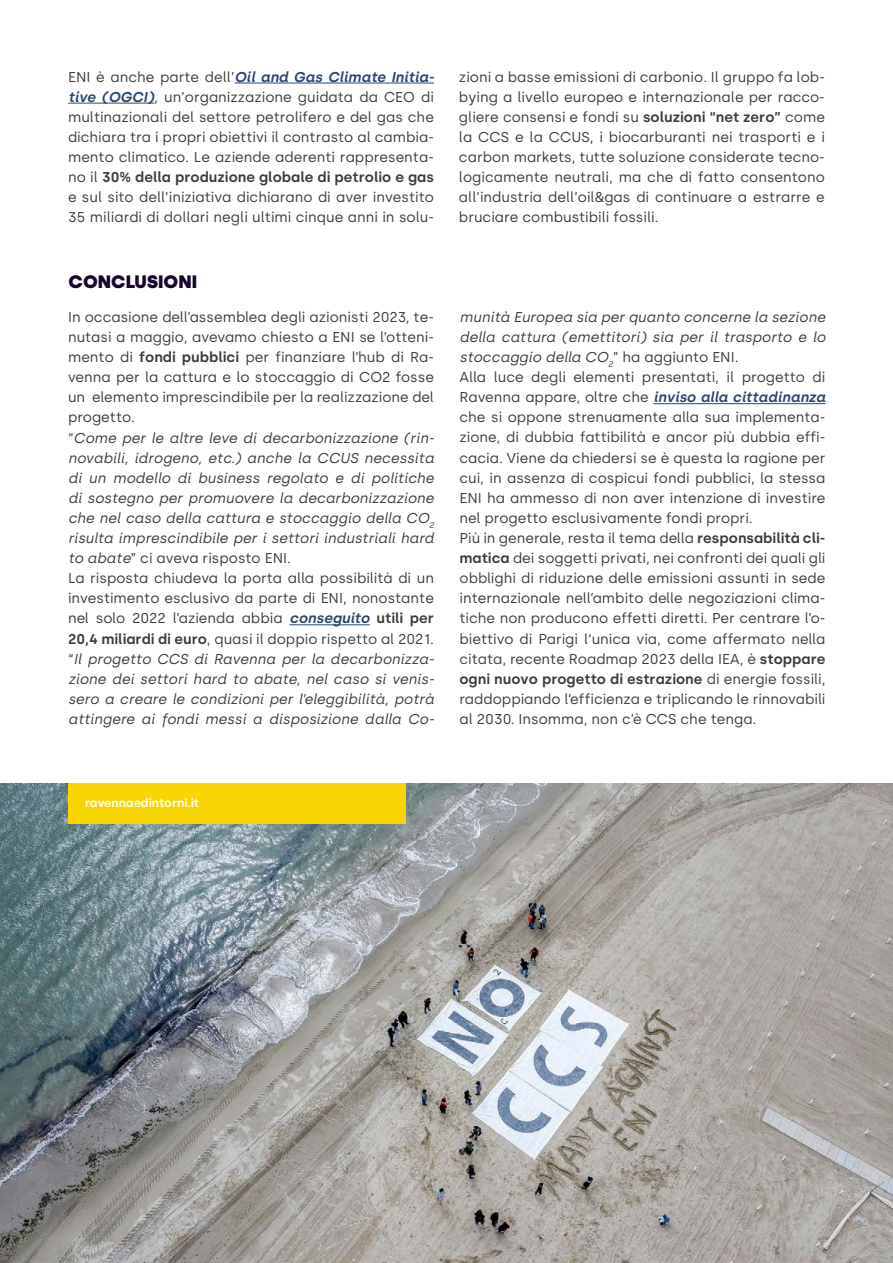
<style>
.page{position:relative;width:893px;height:1263px;background:#fff}
.page>*{position:absolute;margin:0;border:0;box-sizing:border-box;transform-origin:0 0}
.t1{font:900 18px "Silka";color:#170530}
.t2{font:14.25px/20.1px "Silka";color:#3c3c3b;text-align:justify}
.t3{font:italic 14.25px/20.1px "Silka";color:#3c3c3b}
.t4{font:600 12px "Silka";color:#fff}
.s1{font-weight:600;font-style:italic;color:#2b4771}
.s2{font-weight:600}
.s3{font-style:normal}
.s4{font-weight:600;font-style:normal}
.s5{font-weight:600;color:#2b4771}
.s6{font-style:italic}
</style>
<div class="page">
<hr style="left:235px;top:83px;width:199px;height:1px;background:#2b4771">
<hr style="left:68px;top:103px;width:86px;height:1px;background:#2b4771">
<hr style="left:289px;top:624px;width:81px;height:1px;background:#2b4771">
<hr style="left:653px;top:403px;width:172px;height:1px;background:#2b4771">
<img style="left:0;top:783px;width:893px;height:480px">
<div style="left:68px;top:783px;width:337px;height:40px;background:#f8d503"></div>
<p class="t2" style="left:68px;top:67px;width:368px">ENI è anche parte dell’<span class="s1">Oil and Gas Climate Initia&shy;tive (OGCI)</span>, un’organizzazione guidata da CEO di multinazionali del settore petrolifero e del gas che dichiara tra i propri obiettivi il contrasto al cambia&shy;mento climatico. Le aziende aderenti rappresenta&shy;no il <span class="s2">30% della produzione globale di petrolio e gas </span>e sul sito dell’iniziativa dichiarano di aver investito 35 miliardi di dollari negli ultimi cinque anni in solu-</p>
<p class="t2" style="left:459px;top:67px;width:367px">zioni a basse emissioni di carbonio. Il gruppo fa lob&shy;bying a livello europeo e internazionale per racco&shy;gliere consensi e fondi su <span class="s2">soluzioni “net zero”</span> come la CCS e la CCUS, i biocarburanti nei trasporti e i carbon markets, tutte soluzione considerate tecno&shy;logicamente neutrali, ma che di fatto consentono all’industria dell’oil&amp;gas di continuare a estrarre e bruciare combustibili fossili.</p>
<p class="t1" style="left:69px;top:271px;width:130px">CONCLUSIONI</p>
<p class="t3" style="left:68px;top:307px;width:367px"><span class="s3">In occasione dell’assemblea degli azionisti 2023, te&shy;nutasi a maggio, avevamo chiesto a ENI se l’otteni&shy;mento di</span> <span class="s4">fondi pubblici</span> <span class="s3">per finanziare l’hub di Ra&shy;venna per la cattura e lo stoccaggio di CO2 fosse un elemento imprescindibile per la realizzazione del progetto.<br>“</span>Come per le altre leve di decarbonizzazione (rin&shy;novabili, idrogeno, etc.) anche la CCUS necessita di un modello di business regolato e di politiche di sostegno per promuovere la decarbonizzazione che nel caso della cattura e stoccaggio della CO<sub>2 </sub>risulta imprescindibile per i settori industriali hard to abate<span class="s3">” ci aveva risposto ENI.<br>La risposta chiudeva la porta alla possibilità di un investimento esclusivo da parte di ENI, nonostante nel solo 2022 l’azienda abbia</span> <span class="s5">conseguito</span> <span class="s4">utili per 20,4 miliardi di euro</span><span class="s3">, quasi il doppio rispetto al 2021. “</span>Il progetto CCS di Ravenna per la decarbonizza&shy;zione dei settori hard to abate, nel caso si venis&shy;sero a creare le condizioni per l’eleggibilità, potrà attingere ai fondi messi a disposizione dalla Co-</p>
<p class="t2" style="left:459px;top:307px;width:367px;text-align:left"><span class="s6">munità Europea sia per quanto concerne la sezione della cattura (emettitori) sia per il trasporto e lo stoccaggio della CO</span><sub>2</sub>” ha aggiunto ENI.<br>Alla luce degli elementi presentati, il progetto di Ravenna appare, oltre che <span class="s1">inviso alla cittadinanza </span>che si oppone strenuamente alla sua implementa&shy;zione, di dubbia fattibilità e ancor più dubbia effi&shy;cacia. Viene da chiedersi se è questa la ragione per cui, in assenza di cospicui fondi pubblici, la stessa ENI ha ammesso di non aver intenzione di investire nel progetto esclusivamente fondi propri.<br>Più in generale, resta il tema della <span class="s2">responsabilità cli&shy;matica</span> dei soggetti privati, nei confronti dei quali gli obblighi di riduzione delle emissioni assunti in sede internazionale nell’ambito delle negoziazioni clima&shy;tiche non producono effetti diretti. Per centrare l’o&shy;biettivo di Parigi l‘unica via, come affermato nella citata, recente Roadmap 2023 della IEA, è <span class="s2">stoppare ogni nuovo progetto di estrazione</span> di energie fossili, raddoppiando l’efficienza e triplicando le rinnovabili al 2030. Insomma, non c’è CCS che tenga.</p>
<p class="t4" style="left:85px;top:795px;width:116px">ravennaedintorni.it</p>
</div>
